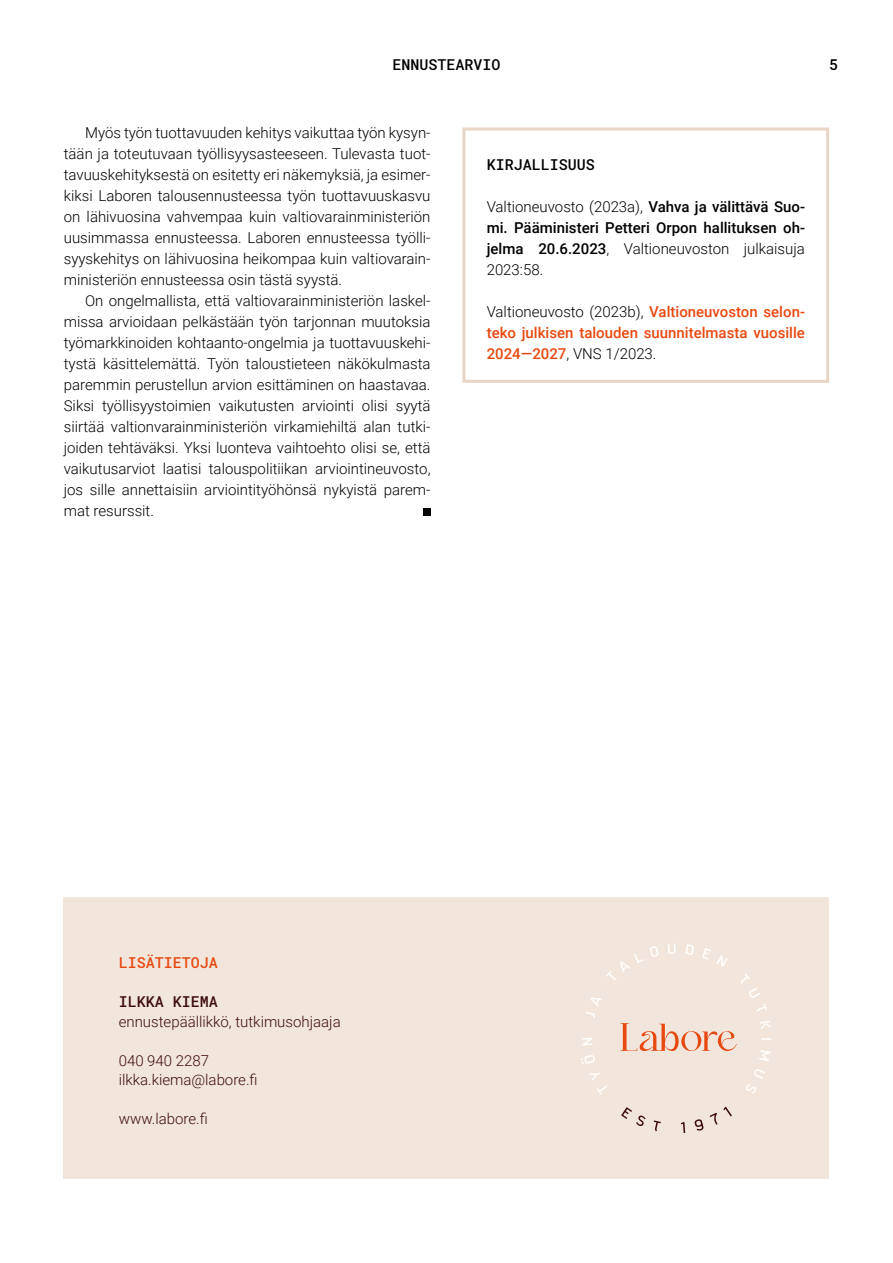
<style>
.page{position:relative;width:893px;height:1263px;background:#fff}
.page>*{position:absolute;margin:0;border:0;box-sizing:border-box;transform-origin:0 0}
.t1{font:300 15px/21px "Roboto";color:#000;text-align:justify}
.t2{font:500 15px/21px "Roboto";color:#000;text-align:justify}
.t3{font:500 15px/21px "Roboto";color:#e84910;text-align:justify}
.t4{font:300 15px/19.5px "Roboto";color:#3e0c0e}
.t5{font:500 15px "Roboto Mono";color:#000}
.t6{font:500 15px "Roboto Mono";color:#e84910}
.t7{font:500 15px "Roboto Mono";color:#3e0c0e}
.s1{font-weight:300}
.s2{font-weight:300;color:#000}
</style>
<div class="page">
<div style="left:64px;top:897px;width:765px;height:282px;background:#f2e6dc"></div>
<svg style="left:589px;top:1073px;width:18px;height:22px"></svg>
<svg style="left:581px;top:1055px;width:14px;height:9px"></svg>
<svg style="left:582px;top:1038px;width:10px;height:7px"></svg>
<svg style="left:586px;top:997px;width:16px;height:21px"></svg>
<svg style="left:606px;top:946px;width:53px;height:34px"></svg>
<svg style="left:668px;top:944px;width:8px;height:10px"></svg>
<svg style="left:685px;top:944px;width:9px;height:11px"></svg>
<svg style="left:702px;top:948px;width:26px;height:19px"></svg>
<svg style="left:741px;top:974px;width:26px;height:38px"></svg>
<svg style="left:760px;top:1021px;width:11px;height:8px"></svg>
<svg style="left:761px;top:1038px;width:10px;height:2px"></svg>
<svg style="left:759px;top:1050px;width:11px;height:11px"></svg>
<svg style="left:746px;top:1069px;width:19px;height:25px"></svg>
<svg style="left:621px;top:1107px;width:25px;height:19px"></svg>
<svg style="left:654px;top:1120px;width:7px;height:11px"></svg>
<svg style="left:681px;top:1122px;width:4px;height:11px"></svg>
<svg style="left:694px;top:1119px;width:10px;height:12px"></svg>
<svg style="left:710px;top:1107px;width:22px;height:18px"></svg>
<svg style="left:620px;top:1023px;width:117px;height:28px"></svg>
<div style="left:423px;top:508px;width:8px;height:8px;background:#000"></div>
<div style="left:462px;top:128px;width:367px;height:255px;border:3px solid #e9d5c6"></div>
<p class="t5" style="left:392px;top:54px;width:109px">ENNUSTEARVIO</p>
<p class="t5" style="left:829px;top:54px;width:10px">5</p>
<p class="t1" style="left:64px;top:122px;width:368px;text-indent:21px">Myös työn tuottavuuden kehitys vaikuttaa työn kysyn&shy;tään ja toteutuvaan työllisyysasteeseen. Tulevasta tuot&shy;tavuuskehityksestä on esitetty eri näkemyksiä, ja esimer&shy;kiksi Laboren talousennusteessa työn tuottavuuskasvu on lähivuosina vahvempaa kuin valtiovarainministeriön uusimmassa ennusteessa. Laboren ennusteessa työlli&shy;syyskehitys on lähivuosina heikompaa kuin valtiovarain&shy;ministeriön ennusteessa osin tästä syystä.</p>
<p class="t1" style="left:64px;top:290px;width:368px;text-indent:21px">On ongelmallista, että valtiovarainministeriön laskel&shy;missa arvioidaan pelkästään työn tarjonnan muutoksia työmarkkinoiden kohtaanto-ongelmia ja tuottavuuskehi&shy;tystä käsittelemättä. Työn taloustieteen näkökulmasta paremmin perustellun arvion esittäminen on haastavaa.<br>Siksi työllisyystoimien vaikutusten arviointi olisi syytä siirtää valtionvarainministeriön virkamiehiltä alan tutki&shy;joiden tehtäväksi. Yksi luonteva vaihtoehto olisi se, että vaikutusarviot laatisi talouspolitiikan arviointineuvosto, jos sille annettaisiin arviointityöhönsä nykyistä parem&shy;mat resurssit.</p>
<p class="t5" style="left:487px;top:154px;width:109px">KIRJALLISUUS</p>
<p class="t2" style="left:487px;top:195px;width:320px"><span class="s1">Valtioneuvosto (2023a),</span> Vahva ja välittävä Suo&shy;mi. Pääministeri Petteri Orpon hallituksen oh&shy;jelma 20.6.2023<span class="s1">, Valtioneuvoston julkaisuja 2023:58.</span></p>
<p class="t3" style="left:487px;top:300px;width:320px"><span class="s2">Valtioneuvosto (2023b),</span> Valtioneuvoston selon&shy;teko julkisen talouden suunnitelmasta vuosille 2024—2027<span class="s2">, VNS 1/2023.</span></p>
<p class="t6" style="left:119px;top:952px;width:100px">LISÄTIETOJA</p>
<p class="t7" style="left:119px;top:991px;width:100px">ILKKA KIEMA</p>
<p class="t4" style="left:119px;top:1011px;width:223px">ennustepäällikkö, tutkimusohjaaja</p>
<p class="t4" style="left:119px;top:1050px;width:140px">040 940 2287 ilkka.kiema@labore.fi</p>
<p class="t4" style="left:119px;top:1108px;width:91px">www.labore.fi</p>
</div>
